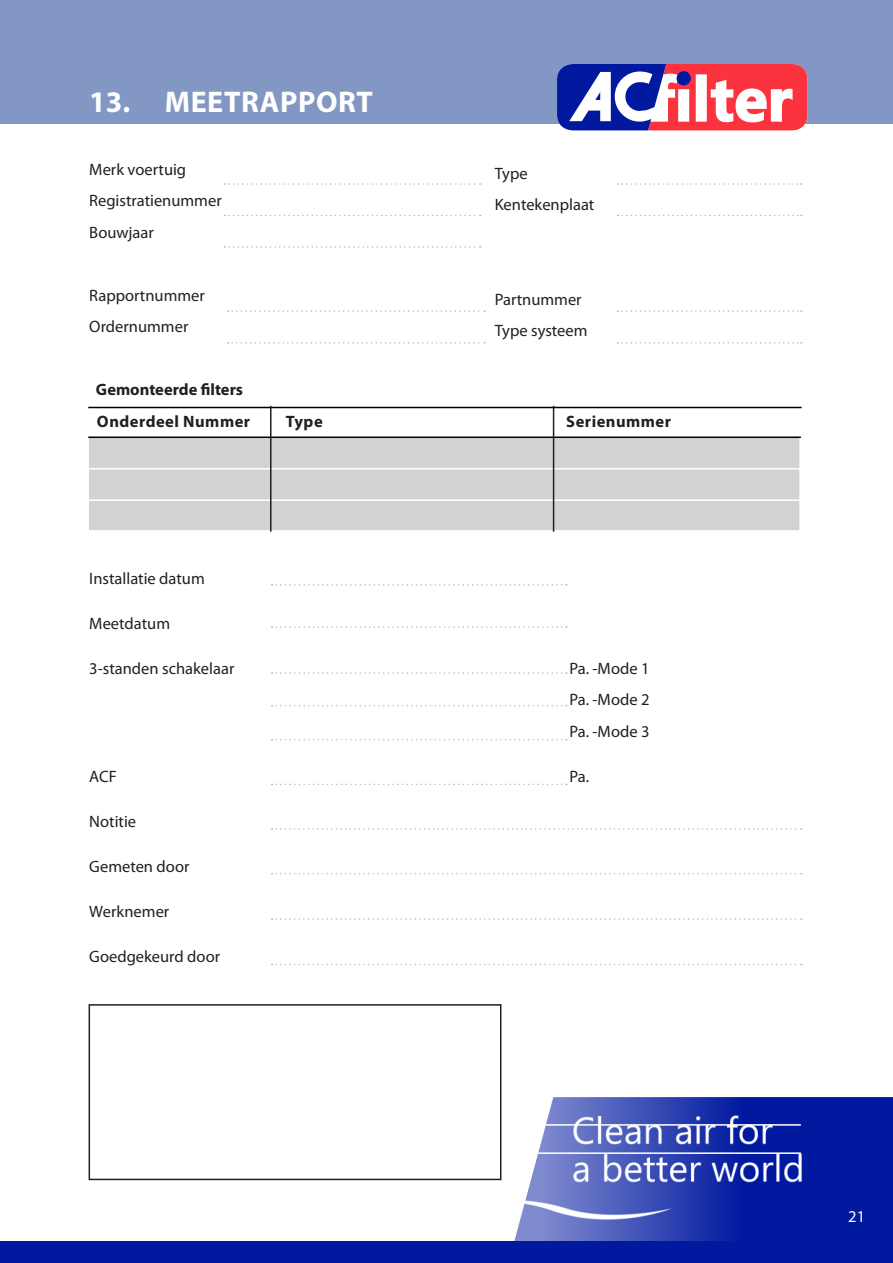
<style>
.page{position:relative;width:893px;height:1263px;background:#fff}
.page>*{position:absolute;margin:0;border:0;box-sizing:border-box;transform-origin:0 0}
.t1{font:700 30px "Myriad Pro";letter-spacing:.02em;color:#fff}
.t2{font:16.5px "Myriad Pro";color:#231f20}
.t3{font:700 16.5px "Myriad Pro";letter-spacing:.03em;color:#231f20}
.t4{font:700 16.5px "Myriad Pro";color:#231f20}
.t5{font:16.5px "Myriad Pro";color:#fff}
</style>
<div class="page">
<div style="left:0;top:0;width:893px;height:123px;background:#8397c5"></div>
<svg style="left:557px;top:64px;width:250px;height:66px;background:#b46f99"></svg>
<div style="left:0;top:1242px;width:893px;height:21px;background:#00199f"></div>
<img style="left:472px;top:1097px;width:421px;height:145px">
<div style="left:88px;top:406px;width:713px;height:126px;background:#d1d2d4;border:2px solid #fff"></div>
<hr style="left:88px;top:1152px;width:713px;height:2px;background:#fff">
<hr style="left:88px;top:468px;width:713px;height:1px;background:#fff">
<hr style="left:88px;top:499px;width:713px;height:2px;background:#fff">
<hr style="left:88px;top:1124px;width:713px;height:2px;background:#fff">
<svg style="left:224px;top:183px;width:257px;height:2px"></svg>
<svg style="left:224px;top:215px;width:257px;height:1px"></svg>
<svg style="left:224px;top:246px;width:257px;height:2px"></svg>
<div style="left:88px;top:406px;width:713px;height:32px;background:#bebebe"></div>
<div style="left:88px;top:409px;width:713px;height:29px;background:#fff"></div>
<hr style="left:88px;top:405px;width:713px;height:2px;background:#fff">
<hr style="left:88px;top:436px;width:713px;height:2px;background:#000">
<hr style="left:88px;top:407px;width:714px;height:1px;background:#000">
<svg style="left:617px;top:310px;width:185px;height:2px"></svg>
<svg style="left:617px;top:342px;width:185px;height:2px"></svg>
<svg style="left:228px;top:310px;width:257px;height:2px"></svg>
<svg style="left:228px;top:342px;width:257px;height:2px"></svg>
<svg style="left:618px;top:183px;width:184px;height:2px"></svg>
<svg style="left:618px;top:215px;width:184px;height:1px"></svg>
<hr style="left:270px;top:406px;width:1px;height:126px;background:#231f20">
<hr style="left:553px;top:406px;width:1px;height:126px;background:#231f20">
<div style="left:89px;top:1004px;width:412px;height:176px;border:2px solid #231f20"></div>
<svg style="left:271px;top:584px;width:296px;height:2px"></svg>
<svg style="left:271px;top:626px;width:296px;height:2px"></svg>
<svg style="left:271px;top:672px;width:296px;height:2px"></svg>
<svg style="left:271px;top:705px;width:296px;height:1px"></svg>
<svg style="left:271px;top:739px;width:296px;height:1px"></svg>
<svg style="left:271px;top:784px;width:296px;height:1px"></svg>
<svg style="left:271px;top:828px;width:531px;height:2px"></svg>
<svg style="left:271px;top:873px;width:531px;height:1px"></svg>
<svg style="left:271px;top:918px;width:531px;height:2px"></svg>
<svg style="left:271px;top:964px;width:531px;height:1px"></svg>
<p class="t1" style="left:89px;top:82px;width:285px">13. MEETRAPPORT</p>
<p class="t2" style="left:89px;top:159px;width:98px">Merk voertuig</p>
<p class="t2" style="left:89px;top:191px;width:134px">Registratienummer</p>
<p class="t2" style="left:89px;top:222px;width:66px">Bouwjaar</p>
<p class="t2" style="left:89px;top:285px;width:117px">Rapportnummer</p>
<p class="t2" style="left:89px;top:317px;width:101px">Ordernummer</p>
<p class="t2" style="left:495px;top:163px;width:34px">Type</p>
<p class="t2" style="left:495px;top:194px;width:101px">Kentekenplaat</p>
<p class="t2" style="left:495px;top:289px;width:88px">Partnummer</p>
<p class="t2" style="left:495px;top:320px;width:94px">Type systeem</p>
<p class="t4" style="left:96px;top:379px;width:149px">Gemonteerde filters</p>
<p class="t3" style="left:97px;top:410px;width:155px">Onderdeel Nummer</p>
<p class="t3" style="left:286px;top:410px;width:38px">Type</p>
<p class="t3" style="left:566px;top:410px;width:106px">Serienummer</p>
<p class="t2" style="left:89px;top:568px;width:117px">Installatie datum</p>
<p class="t2" style="left:89px;top:613px;width:82px">Meetdatum</p>
<p class="t2" style="left:89px;top:658px;width:147px">3-standen schakelaar</p>
<p class="t2" style="left:569px;top:658px;width:82px">Pa. -Mode 1</p>
<p class="t2" style="left:569px;top:689px;width:82px">Pa. -Mode 2</p>
<p class="t2" style="left:569px;top:721px;width:82px">Pa. -Mode 3</p>
<p class="t2" style="left:89px;top:766px;width:29px">ACF</p>
<p class="t2" style="left:569px;top:766px;width:21px">Pa.</p>
<p class="t2" style="left:89px;top:811px;width:48px">Notitie</p>
<p class="t2" style="left:89px;top:856px;width:102px">Gemeten door</p>
<p class="t2" style="left:89px;top:901px;width:82px">Werknemer</p>
<p class="t2" style="left:89px;top:946px;width:132px">Goedgekeurd door</p>
<p class="t5" style="left:848px;top:1206px;width:18px">21</p>
</div>
